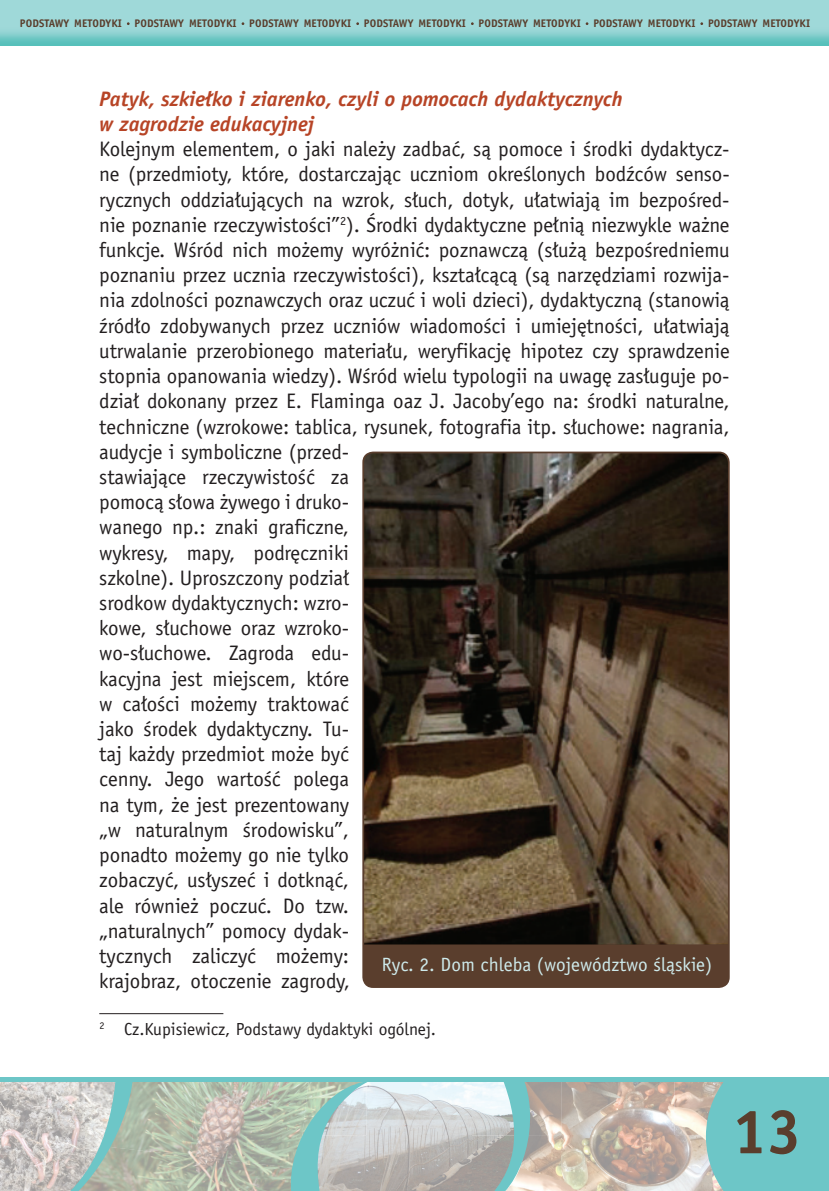
<style>
.page{position:relative;width:829px;height:1191px;background:#fff}
.page>*{position:absolute;margin:0;border:0;box-sizing:border-box;transform-origin:0 0}
.t1{font:700 63px "Officina San PL";color:#5a3e2d}
.t2{font:21px/25.2px "Officina San PL";letter-spacing:-.005em;color:#231f20}
.t3{font:italic 700 21px/25.2px "Officina San PL";color:#b74426}
.t4{font:19.25px "Officina San PL";color:#ceeaeb}
.t5{font:17.5px "Officina San PL";color:#231f20}
.t6{font:700 11.03px "Officina San PL";letter-spacing:.01em;color:#5a3e2d}
</style>
<div class="page">
<img style="left:0;top:0;width:828px;height:46px">
<img style="left:540px;top:1081px;width:165px;height:54px">
<img style="left:561px;top:1135px;width:144px;height:56px">
<img style="left:377px;top:1081px;width:88px;height:54px">
<img style="left:377px;top:1135px;width:88px;height:56px">
<img style="left:134px;top:1081px;width:56px;height:65px">
<img style="left:190px;top:1081px;width:91px;height:65px">
<img style="left:134px;top:1146px;width:147px;height:45px">
<img style="left:0;top:1081px;width:32px;height:110px">
<svg style="left:465px;top:1081px;width:75px;height:110px"></svg>
<svg style="left:281px;top:1081px;width:96px;height:110px"></svg>
<svg style="left:32px;top:1081px;width:102px;height:110px"></svg>
<div style="left:0;top:1076px;width:828px;height:5px;background:#6dc6c7"></div>
<svg style="left:705px;top:1076px;width:123px;height:115px"></svg>
<hr style="left:99px;top:1013px;width:124px;height:1px;background:#231f20">
<div style="left:363px;top:452px;width:365px;height:535px;background:#5a3e2d;border-radius:10px"></div>
<img style="left:365px;top:452px;width:363px;height:492px">
<div style="left:362px;top:451px;width:367px;height:537px;border:2px solid #5a3e2d;border-radius:10px"></div>
<svg style="left:363px;top:944px;width:365px;height:4px"></svg>
<p class="t6" style="left:20px;top:17px;width:791px">PODSTAWY METODYKI PODSTAWY METODYKI PODSTAWY METODYKI PODSTAWY METODYKI PODSTAWY METODYKI PODSTAWY METODYKI PODSTAWY METODYKI</p>
<p class="t3" style="left:99px;top:86px;width:524px">Patyk, szkiełko i ziarenko, czyli o pomocach dydaktycznych w zagrodzie edukacyjnej</p>
<p class="t2" style="left:99px;top:136px;width:632px">Kolejnym elementem, o jaki należy zadbać, są pomoce i środki dydaktycz&shy;ne (przedmioty, które, dostarczając uczniom określonych bodźców senso&shy;rycznych oddziałujących na wzrok, słuch, dotyk, ułatwiają im bezpośred&shy;nie poznanie rzeczywistości”<sup>2</sup>). Środki dydaktyczne pełnią niezwykle ważne funkcje. Wśród nich możemy wyróżnić: poznawczą (służą bezpośredniemu poznaniu przez ucznia rzeczywistości), kształcącą (są narzędziami rozwija&shy;nia zdolności poznawczych oraz uczuć i woli dzieci), dydaktyczną (stanowią źródło zdobywanych przez uczniów wiadomości i umiejętności, ułatwiają utrwalanie przerobionego materiału, weryfikację hipotez czy sprawdzenie stopnia opanowania wiedzy). Wśród wielu typologii na uwagę zasługuje po&shy;dział dokonany przez E. Flaminga oaz J. Jacoby’ego na: środki naturalne, techniczne (wzrokowe: tablica, rysunek, fotografia itp. słuchowe: nagrania, audycje i symboliczne (przed-<br>stawiające rzeczywistość za<br>pomocą słowa żywego i druko-<br>wanego np.: znaki graficzne,<br>wykresy, mapy, podręczniki<br>szkolne). Uproszczony podział<br>srodkow dydaktycznych: wzro-<br>kowe, słuchowe oraz wzroko-<br>wo-słuchowe. Zagroda edu-<br>kacyjna jest miejscem, które<br>w całości możemy traktować<br>jako środek dydaktyczny. Tu-<br>taj każdy przedmiot może być<br>cenny. Jego wartość polega<br>na tym, że jest prezentowany<br>„w naturalnym środowisku”,<br>ponadto możemy go nie tylko<br>zobaczyć, usłyszeć i dotknąć,<br>ale również poczuć. Do tzw.<br>„naturalnych” pomocy dydak-<br>tycznych zaliczyć możemy:<br>krajobraz, otoczenie zagrody,</p>
<p class="t5" style="left:100px;top:1018px;width:338px"><sup>2</sup> Cz.Kupisiewicz, Podstawy dydaktyki ogólnej.</p>
<p class="t4" style="left:382px;top:952px;width:332px">Ryc. 2. Dom chleba (województwo śląskie)</p>
<h1 class="t1" style="left:731px;top:1092px;width:72px">13</h1>
</div>
